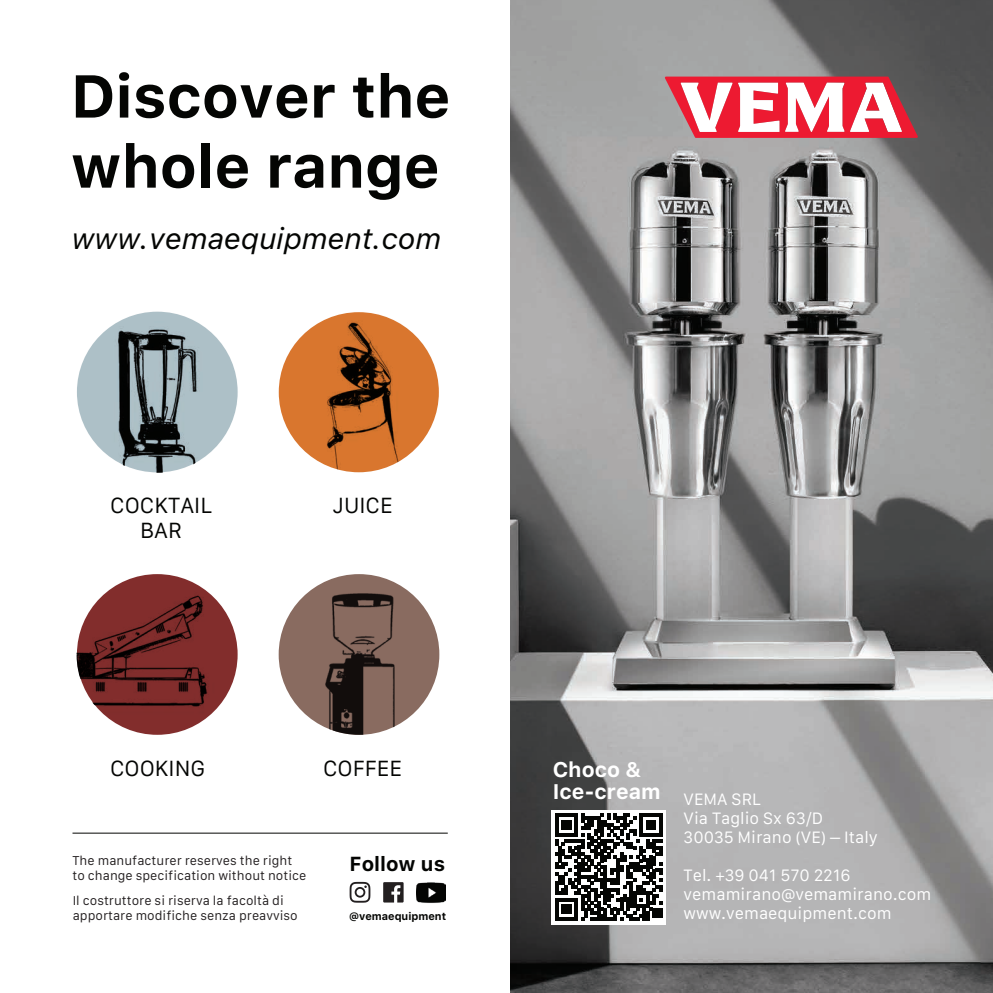
<style>
.page{position:relative;width:993px;height:993px;background:#fff}
.page>*{position:absolute;margin:0;border:0;box-sizing:border-box;transform-origin:0 0}
.t1{font:700 59.85px/70px "Galvji";color:#040503}
.t2{font:italic 29.57px "Galvji";color:#040503}
.t3{font:21px/25.2px "Galvji";color:#040503;text-align:center}
.t4{font:700 21px/22.1px "Galvji";color:#fff}
.t5{font:700 20.12px "Galvji";color:#040503}
.t6{font:15.75px/18.9px "Galvji";color:#fff}
.t7{font:12.25px/14.7px "Galvji";color:#231f20}
.t8{font:700 10.67px "Galvji";color:#040503}
</style>
<div class="page">
<img style="left:510px;top:0;width:482px;height:992px">
<div style="left:551px;top:809px;width:114px;height:115px;background:#fff"></div>
<hr style="left:992px;top:0;width:1px;height:992px;background:#dfd0b1">
<svg style="left:383px;top:882px;width:20px;height:20px"></svg>
<svg style="left:349px;top:881px;width:21px;height:21px"></svg>
<img style="left:416px;top:882px;width:29px;height:21px">
<img style="left:310px;top:585px;width:97px;height:149px">
<img style="left:76px;top:574px;width:153px;height:161px">
<svg style="left:77px;top:311px;width:160px;height:161px;background:#859399"></svg>
<svg style="left:278px;top:574px;width:161px;height:160px;background:#755b52"></svg>
<svg style="left:77px;top:574px;width:160px;height:160px;background:#712726"></svg>
<svg style="left:664px;top:77px;width:253px;height:61px"></svg>
<hr style="left:72px;top:832px;width:375px;height:1px;background:#040503">
<svg style="left:279px;top:312px;width:159px;height:160px;background:#be6728"></svg>
<svg style="left:555px;top:813px;width:107px;height:107px"></svg>
<h1 class="t1" style="left:71px;top:62px;width:381px">Discover the whole range</h1>
<h2 class="t2" style="left:71px;top:221px;width:371px">www.vemaequipment.com</h2>
<h3 class="t3" style="left:110px;top:493px;width:103px">COCKTAIL<br>BAR</h3>
<h3 class="t3" style="left:333px;top:493px;width:61px">JUICE</h3>
<h3 class="t3" style="left:110px;top:755px;width:97px">COOKING</h3>
<h3 class="t3" style="left:323px;top:755px;width:81px">COFFEE</h3>
<p class="t7" style="left:72px;top:853px;width:235px">The manufacturer reserves the right to change specification without notice</p>
<p class="t7" style="left:73px;top:893px;width:226px">Il costruttore si riserva la facoltà di apportare modifiche senza preavviso</p>
<h3 class="t5" style="left:349px;top:851px;width:97px">Follow us</h3>
<p class="t8" style="left:349px;top:909px;width:98px">@vemaequipment</p>
<h3 class="t4" style="left:552px;top:758px;width:109px">Choco &amp;<br>Ice-cream</h3>
<p class="t6" style="left:683px;top:790px;width:196px">VEMA SRL<br>Via Taglio Sx 63/D<br>30035 Mirano (VE) – Italy</p>
<p class="t6" style="left:683px;top:865px;width:249px">Tel. +39 041 570 2216 vemamirano@vemamirano.com www.vemaequipment.com</p>
</div>
